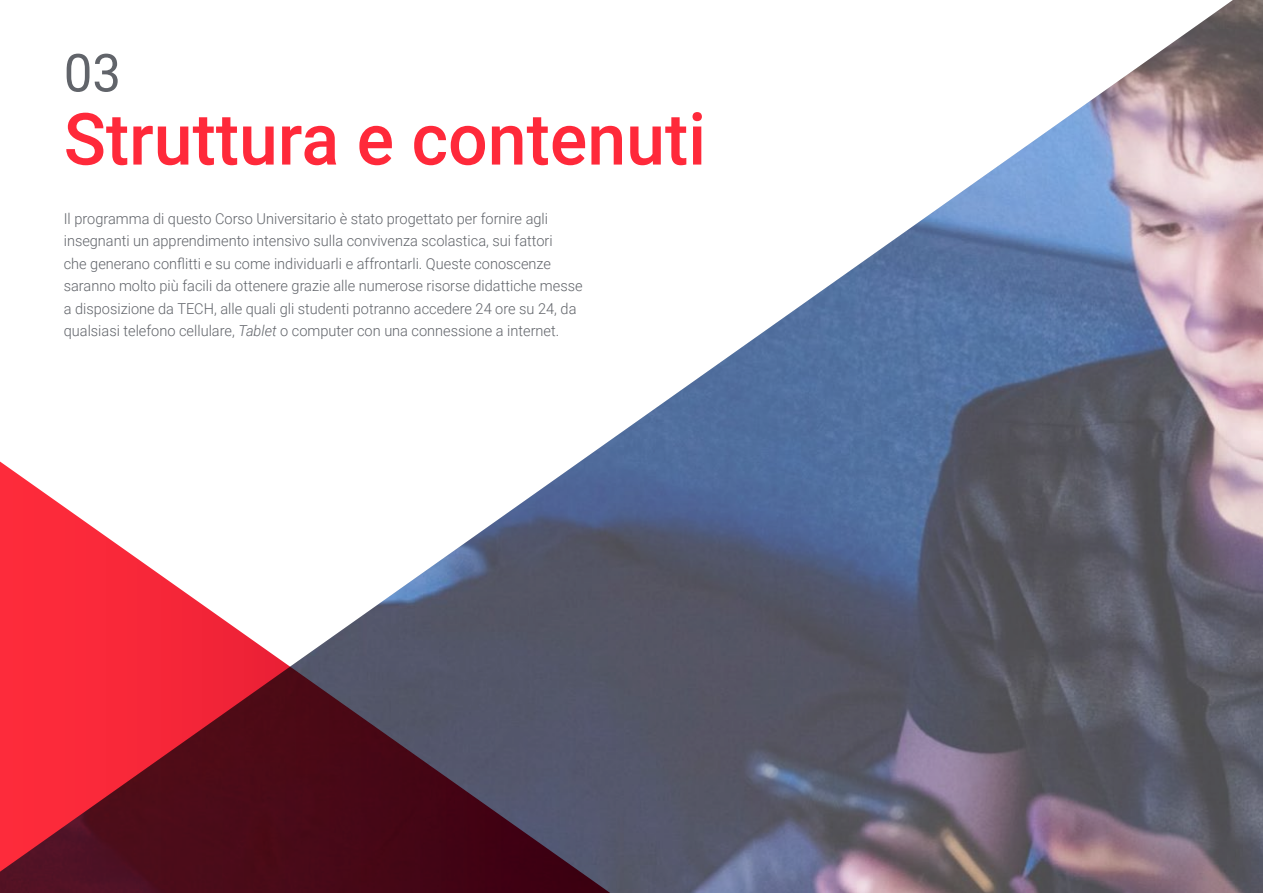
<style>
.page{position:relative;width:1263px;height:893px;background:#fff}
.page>*{position:absolute;margin:0;border:0;box-sizing:border-box;transform-origin:0 0}
.t1{font:500 72px "Roboto";color:#ff293a}
.t2{font:52.5px "Roboto";color:#61646a}
.t3{font:300 15px/22.5px "Roboto";color:#61646a}
.s1{font-style:italic}
</style>
<div class="page">
<img style="left:602px;top:0;width:661px;height:893px">
<svg style="left:0;top:446px;width:640px;height:447px"></svg>
<h2 class="t2" style="left:64px;top:36px;width:59px">03</h2>
<h1 class="t1" style="left:64px;top:89px;width:644px">Struttura e contenuti</h1>
<p class="t3" style="left:64px;top:207px;width:520px">Il programma di questo Corso Universitario è stato progettato per fornire agli insegnanti un apprendimento intensivo sulla convivenza scolastica, sui fattori<br>che generano conflitti e su come individuarli e affrontarli. Queste conoscenze saranno molto più facili da ottenere grazie alle numerose risorse didattiche messe a disposizione da TECH, alle quali gli studenti potranno accedere 24 ore su 24, da qualsiasi telefono cellulare, <span class="s1">Tablet</span> o computer con una connessione a internet.</p>
</div>
